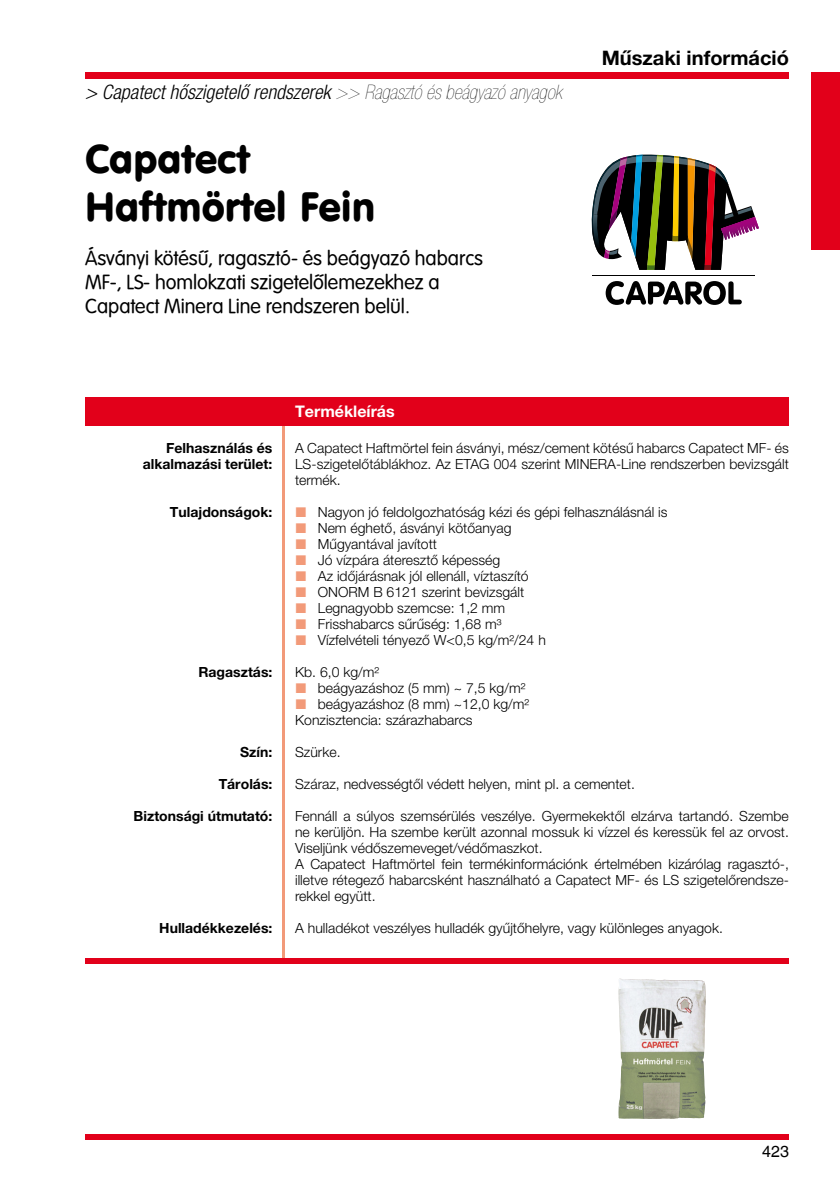
<style>
.page{position:relative;width:840px;height:1191px;background:#fff}
.page>*{position:absolute;margin:0;border:0;box-sizing:border-box;transform-origin:0 0}
.t1{font:40px/48px "VAG Rd PFL";color:#000}
.t2{font:20px/24px "VAG Rd Lt PFL";color:#000}
.t3{font:italic 300 condensed 20px "Helvetica Neue LT Pro";color:#000}
.t4{font:700 20px "Helvetica Neue LT Pro";color:#000}
.t5{font:700 16px "Helvetica Neue LT Pro";color:#fff}
.t6{font:16px "Helvetica World";color:#000}
.t7{font:300 14px/16px "Helvetica Neue LT Pro";color:#000}
.t8{font:700 14px/16px "Helvetica Neue LT Pro";color:#000;text-align:right}
.s1{font-weight:200}
.s2{font-family:"Helvetica World";font-weight:400;color:#f29a79}
</style>
<div class="page">
<div style="left:811px;top:72px;width:28px;height:177px;background:#e2001a"></div>
<hr style="left:282px;top:411px;width:3px;height:550px;background:#f29a79">
<svg style="left:605px;top:281px;width:136px;height:24px"></svg>
<svg style="left:591px;top:154px;width:167px;height:116px"></svg>
<hr style="left:591px;top:275px;width:163px;height:1px;background:#000">
<div style="left:85px;top:1134px;width:703px;height:6px;background:#e2001a"></div>
<div style="left:85px;top:72px;width:703px;height:6px;background:#e2001a"></div>
<div style="left:85px;top:958px;width:703px;height:6px;background:#e2001a"></div>
<div style="left:85px;top:397px;width:703px;height:28px;background:#e2001a"></div>
<img style="left:618px;top:978px;width:87px;height:141px">
<h2 class="t3" style="left:85px;top:81px;width:478px">&gt; Capatect hőszigetelő rendszerek <span class="s1">&gt;&gt; Ragasztó és beágyazó anyagok</span></h2>
<h1 class="t1" style="left:85px;top:134px;width:291px">Capatect<br>Haftmörtel Fein</h1>
<h2 class="t2" style="left:85px;top:246px;width:399px">Ásványi kötésű, ragasztó- és beágyazó habarcs<br>MF-, LS- homlokzati szigetelőlemezekhez a<br>Capatect Minera Line rendszeren belül.</h2>
<p class="t5" style="left:295px;top:401px;width:101px">Termékleírás</p>
<h2 class="t4" style="left:601px;top:46px;width:188px">Műszaki információ</h2>
<p class="t8" style="left:143px;top:439px;width:131px">Felhasználás és alkalmazási terület:</p>
<p class="t8" style="left:170px;top:503px;width:104px">Tulajdonságok:</p>
<p class="t8" style="left:198px;top:663px;width:75px">Ragasztás:</p>
<p class="t8" style="left:240px;top:743px;width:34px">Szín:</p>
<p class="t8" style="left:218px;top:775px;width:55px">Tárolás:</p>
<p class="t8" style="left:133px;top:807px;width:140px">Biztonsági útmutató:</p>
<p class="t8" style="left:159px;top:919px;width:114px">Hulladékkezelés:</p>
<p class="t7" style="left:295px;top:439px;width:495px;text-align:justify">A Capatect Haftmörtel fein ásványi, mész/cement kötésű habarcs Capatect MF- és LS-szigetelőtáblákhoz. Az ETAG 004 szerint MINERA-Line rendszerben bevizsgált termék.</p>
<p class="t7" style="left:295px;top:503px;width:373px"><span class="s2">■</span> Nagyon jó feldolgozhatóság kézi és gépi felhasználásnál is</p>
<p class="t7" style="left:295px;top:519px;width:218px"><span class="s2">■</span> Nem éghető, ásványi kötőanyag</p>
<p class="t7" style="left:295px;top:535px;width:143px"><span class="s2">■</span> Műgyantával javított</p>
<p class="t7" style="left:295px;top:551px;width:207px"><span class="s2">■</span> Jó vízpára áteresztő képesség</p>
<p class="t7" style="left:295px;top:567px;width:235px"><span class="s2">■</span> Az időjárásnak jól ellenáll, víztaszító</p>
<p class="t7" style="left:295px;top:583px;width:230px"><span class="s2">■</span> ONORM B 6121 szerint bevizsgált</p>
<p class="t7" style="left:295px;top:599px;width:211px"><span class="s2">■</span> Legnagyobb szemcse: 1,2 mm</p>
<p class="t7" style="left:295px;top:615px;width:207px"><span class="s2">■</span> Frisshabarcs sűrűség: 1,68 m3</p>
<p class="t7" style="left:295px;top:631px;width:252px"><span class="s2">■</span> Vízfelvételi tényező W&lt;0,5 kg/m2/24 h</p>
<p class="t7" style="left:295px;top:663px;width:85px">Kb. 6,0 kg/m2</p>
<p class="t7" style="left:295px;top:679px;width:231px"><span class="s2">■</span> beágyazáshoz (5 mm) ~ 7,5 kg/m2</p>
<p class="t7" style="left:295px;top:695px;width:235px"><span class="s2">■</span> beágyazáshoz (8 mm) ~12,0 kg/m2<br>Konzisztencia: szárazhabarcs</p>
<p class="t7" style="left:295px;top:743px;width:47px">Szürke.</p>
<p class="t7" style="left:295px;top:775px;width:341px">Száraz, nedvességtől védett helyen, mint pl. a cementet.</p>
<p class="t7" style="left:295px;top:807px;width:495px">Fennáll a súlyos szemsérülés veszélye. Gyermekektől elzárva tartandó. Szembe ne kerüljön. Ha szembe került azonnal mossuk ki vízzel és keressük fel az orvost.<br>Viseljünk védőszemeveget/védőmaszkot.<br>A Capatect Haftmörtel fein termékinformációnk értelmében kizárólag ragasztó-, illetve rétegező habarcsként használható a Capatect MF- és LS szigetelőrendsze&shy;rekkel együtt.</p>
<p class="t7" style="left:295px;top:919px;width:429px">A hulladékot veszélyes hulladék gyűjtőhelyre, vagy különleges anyagok.</p>
<p class="t6" style="left:761px;top:1142px;width:28px">423</p>
</div>
